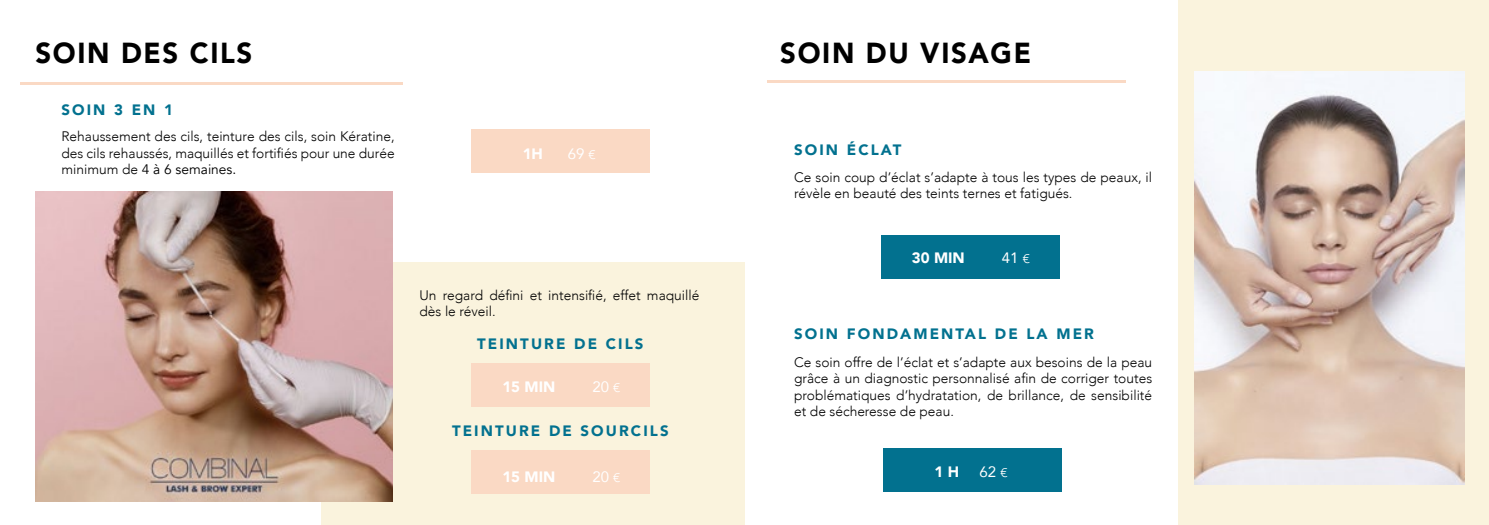
<style>
.page{position:relative;width:1489px;height:525px;background:#fff}
.page>*{position:absolute;margin:0;border:0;box-sizing:border-box;transform-origin:0 0}
.t1{font:900 28.88px "Avenir";letter-spacing:.06em;color:#000;scale:.95 1}
.t2{font:900 15px "Avenir";letter-spacing:.14em;color:#02718f}
.t3{font:900 15px "Avenir";color:#fff}
.t4{font:15px "Avenir";color:#fff}
.t5{font:300 13.75px/16.5px "Avenir";color:#000;text-align:justify}
.s1{font-weight:400}
.s2{font-size:12.5px}
</style>
<div class="page">
<div style="left:321px;top:262px;width:423px;height:262px;background:#faf3dd"></div>
<img style="left:36px;top:191px;width:357px;height:310px">
<div style="left:1178px;top:0;width:310px;height:524px;background:#faf3dd"></div>
<hr style="left:20px;top:82px;width:382px;height:2px;background:#fad9c4">
<div style="left:471px;top:129px;width:178px;height:44px;background:#fad9c4"></div>
<div style="left:471px;top:363px;width:178px;height:43px;background:#fad9c4"></div>
<div style="left:471px;top:450px;width:178px;height:44px;background:#fad9c4"></div>
<hr style="left:767px;top:81px;width:358px;height:2px;background:#fad9c4">
<div style="left:881px;top:235px;width:179px;height:44px;background:#02718f"></div>
<img style="left:1194px;top:72px;width:270px;height:412px">
<div style="left:883px;top:447px;width:178px;height:44px;background:#02718f"></div>
<h1 class="t1" style="left:35px;top:28px;width:230px">SOIN DES CILS</h1>
<p class="t2" style="left:61px;top:96px;width:113px">SOIN 3 EN 1</p>
<p class="t5" style="left:61px;top:128px;width:335px">Rehaussement des cils, teinture des cils, soin Kératine, des cils rehaussés, maquillés et fortifiés pour une durée minimum de <span class="s1">4 à 6 semaines.</span></p>
<p class="t3" style="left:522px;top:140px;width:22px">1H</p>
<p class="t4" style="left:567px;top:141px;width:30px">69 <span class="s2">€</span></p>
<p class="t5" style="left:419px;top:286px;width:281px">Un regard défini et intensifié, effet maquillé dès le réveil.</p>
<p class="t2" style="left:477px;top:330px;width:168px">TEINTURE DE CILS</p>
<p class="t3" style="left:502px;top:374px;width:55px">15 MIN</p>
<p class="t4" style="left:592px;top:375px;width:30px">20 <span class="s2">€</span></p>
<p class="t2" style="left:452px;top:417px;width:218px">TEINTURE DE SOURCILS</p>
<p class="t3" style="left:502px;top:463px;width:55px">15 MIN</p>
<p class="t4" style="left:592px;top:464px;width:30px">20 <span class="s2">€</span></p>
<h1 class="t1" style="left:780px;top:28px;width:265px">SOIN DU VISAGE</h1>
<p class="t2" style="left:794px;top:136px;width:109px">SOIN ÉCLAT</p>
<p class="t5" style="left:794px;top:169px;width:359px">Ce soin coup d’éclat s’adapte à tous les types de peaux, il révèle en beauté des teints ternes et fatigués.</p>
<p class="t3" style="left:911px;top:245px;width:55px">30 MIN</p>
<p class="t4" style="left:1001px;top:246px;width:30px">41 <span class="s2">€</span></p>
<p class="t2" style="left:794px;top:321px;width:301px">SOIN FONDAMENTAL DE LA MER</p>
<p class="t5" style="left:794px;top:353px;width:359px">Ce soin offre de l’éclat et s’adapte aux besoins de la peau grâce à un diagnostic personnalisé afin de corriger toutes problématiques d’hydratation, de brillance, de sensibilité et de sécheresse de peau.</p>
<p class="t3" style="left:934px;top:458px;width:26px">1 H</p>
<p class="t4" style="left:979px;top:459px;width:30px">62 <span class="s2">€</span></p>
</div>
